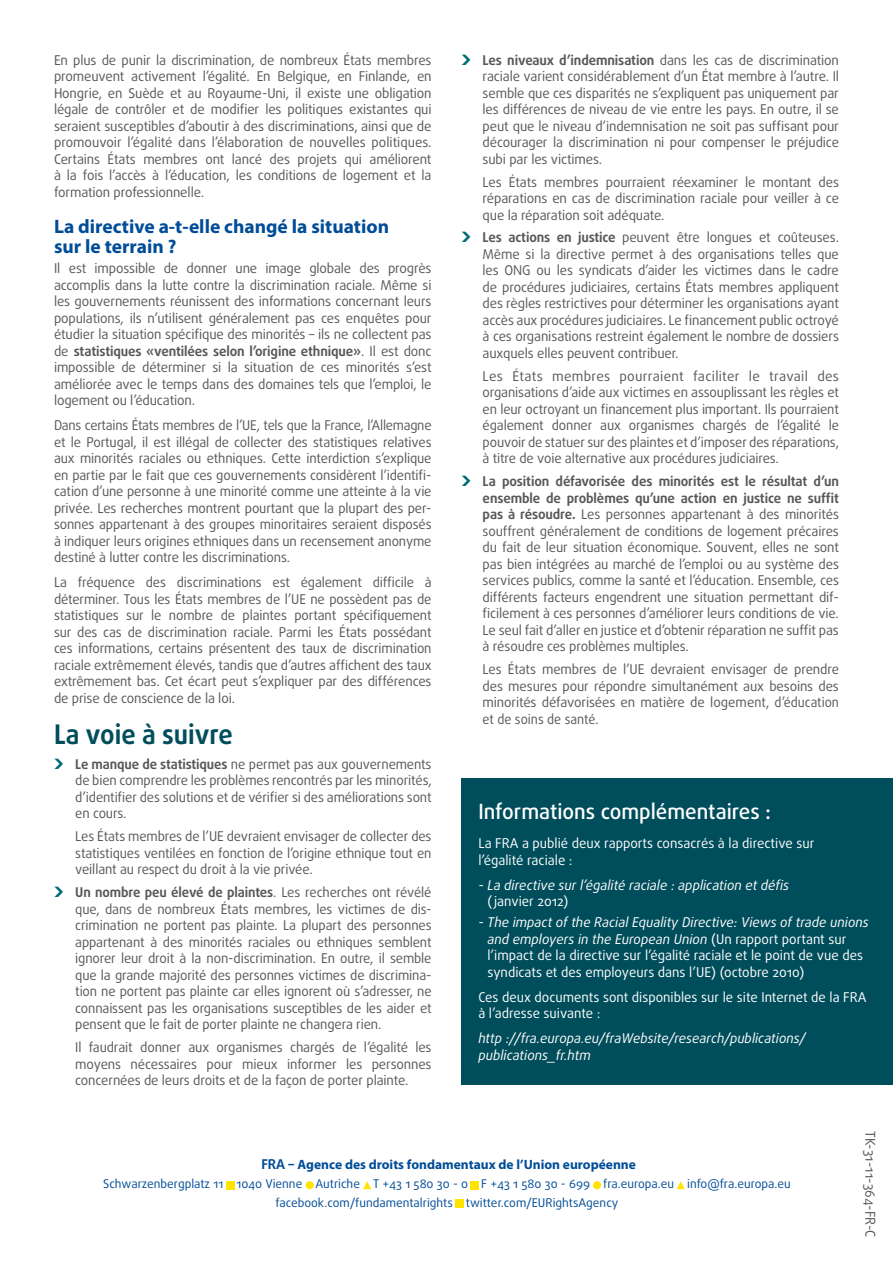
<style>
.page{position:relative;width:893px;height:1263px;background:#fff}
.page>*{position:absolute;margin:0;border:0;box-sizing:border-box;transform-origin:0 0}
.titre{font:700 27px "Daxline Pro";color:#004d5b;scale:.94 1}
.titre_further_info{font:500 21px "Daxline Pro";color:#fff}
.sous-titre{font:700 19.5px/19.5px "Myriad Pro";color:#004c98}
.texte_flèche{font:13.5px/16.5px "Daxline Pro";letter-spacing:-.01em;color:#58585a;text-align:justify}
.body{font:13.5px/16.5px "Daxline Pro";letter-spacing:-.01em;color:#58585a;text-align:justify}
.body_retrait{font:13.5px/16.5px "Daxline Pro";letter-spacing:-.01em;color:#58585a;text-align:justify}
.body-2{font:13.5px/16.5px "Daxline Pro";letter-spacing:-.01em;color:#58585a;text-align:justify;scale:.96 1}
.further_info{font:13.5px/16.5px "Daxline Pro";color:#fff}
.further_info-2{font:italic 13.5px/16.5px "Daxline Pro";color:#fff}
.t1{font:700 13.5px "Myriad Pro";color:#004c98}
.further_info-3{font:13.5px "Daxline Pro";color:#58585a}
.t2{font:12px "Daxline Pro";color:#004c98}
.s1{font-weight:700}
.s2{font-style:normal}
.s3{font-style:italic}
.s4{font-family:"Daxline Pro"}
</style>
<div class="page">
<div style="left:461px;top:778px;width:432px;height:306px;background:#004d5b"></div>
<div style="left:306px;top:1181px;width:8px;height:8px;background:#ffe400;border-radius:50%"></div>
<div style="left:593px;top:1181px;width:8px;height:8px;background:#ffe400;border-radius:50%"></div>
<div style="left:226px;top:1181px;width:8px;height:8px;background:#ffe400"></div>
<div style="left:455px;top:1199px;width:8px;height:9px;background:#ffe400"></div>
<div style="left:470px;top:1181px;width:8px;height:8px;background:#ffe400"></div>
<svg style="left:363px;top:1181px;width:8px;height:8px"></svg>
<svg style="left:677px;top:1181px;width:8px;height:8px"></svg>
<p class="body" style="left:54px;top:52px;width:379px">En plus de punir la discrimination, de nombreux États membres promeuvent activement l’égalité. En Belgique, en Finlande, en Hongrie, en Suède et au Royaume-Uni, il existe une obligation légale de contrôler et de modifier les politiques existantes qui seraient susceptibles d’aboutir à des discriminations, ainsi que de promouvoir l’égalité dans l’élaboration de nouvelles politiques.<br>Certains États membres ont lancé des projets qui améliorent à la fois l’accès à l’éducation, les conditions de logement et la formation professionnelle.</p>
<p class="sous-titre" style="left:54px;top:217px;width:337px">La directive a-t-elle changé la situation sur le terrain ?</p>
<p class="body" style="left:54px;top:260px;width:379px">Il est impossible de donner une image globale des progrès accomplis dans la lutte contre la discrimination raciale. Même si les gouvernements réunissent des informations concernant leurs populations, ils n’utilisent généralement pas ces enquêtes pour étudier la situation spécifique des minorités – ils ne collectent pas de <span class="s1">statistiques «ventilées selon l’origine ethnique»</span>. Il est donc impossible de déterminer si la situation de ces minorités s’est améliorée avec le temps dans des domaines tels que l’emploi, le logement ou l’éducation.</p>
<p class="body-2" style="left:54px;top:417px;width:395px">Dans certains États membres de l’UE, tels que la France, l’Allemagne et le Portugal, il est illégal de collecter des statistiques relatives aux minorités raciales ou ethniques. Cette interdiction s’explique en partie par le fait que ces gouvernements considèrent l’identifi&shy;cation d’une personne à une minorité comme une atteinte à la vie privée. Les recherches montrent pourtant que la plupart des per&shy;sonnes appartenant à des groupes minoritaires seraient disposés à indiquer leurs origines ethniques dans un recensement anonyme destiné à lutter contre les discriminations.</p>
<p class="body" style="left:54px;top:574px;width:379px">La fréquence des discriminations est également difficile à déterminer. Tous les États membres de l’UE ne possèdent pas de statistiques sur le nombre de plaintes portant spécifiquement sur des cas de discrimination raciale. Parmi les États possédant ces informations, certains présentent des taux de discrimination raciale extrêmement élevés, tandis que d’autres affichent des taux extrêmement bas. Cet écart peut s’expliquer par des différences de prise de conscience de la loi.</p>
<p class="titre" style="left:54px;top:716px;width:192px">La voie à suivre</p>
<p class="texte_flèche" style="left:75px;top:756px;width:358px"><span class="s1">Le manque de statistiques</span> ne permet pas aux gouvernements de bien comprendre les problèmes rencontrés par les minorités, d’identifier des solutions et de vérifier si des améliorations sont en cours.</p>
<p class="body_retrait" style="left:75px;top:828px;width:358px">Les États membres de l’UE devraient envisager de collecter des statistiques ventilées en fonction de l’origine ethnique tout en veillant au respect du droit à la vie privée.</p>
<p class="texte_flèche" style="left:75px;top:884px;width:358px"><span class="s1">Un nombre peu élevé de plaintes</span>. Les recherches ont révélé que, dans de nombreux États membres, les victimes de dis&shy;crimination ne portent pas plainte. La plupart des personnes appartenant à des minorités raciales ou ethniques semblent ignorer leur droit à la non-discrimination. En outre, il semble que la grande majorité des personnes victimes de discrimina&shy;tion ne portent pas plainte car elles ignorent où s’adresser, ne connaissent pas les organisations susceptibles de les aider et pensent que le fait de porter plainte ne changera rien.</p>
<p class="body_retrait" style="left:75px;top:1039px;width:358px">Il faudrait donner aux organismes chargés de l’égalité les moyens nécessaires pour mieux informer les personnes concernées de leurs droits et de la façon de porter plainte.</p>
<p class="texte_flèche" style="left:483px;top:52px;width:358px"><span class="s1">Les niveaux d’indemnisation</span> dans les cas de discrimination raciale varient considérablement d’un État membre à l’autre. Il semble que ces disparités ne s’expliquent pas uniquement par les différences de niveau de vie entre les pays. En outre, il se peut que le niveau d’indemnisation ne soit pas suffisant pour décourager la discrimination ni pour compenser le préjudice subi par les victimes.</p>
<p class="body_retrait" style="left:483px;top:173px;width:358px">Les États membres pourraient réexaminer le montant des réparations en cas de discrimination raciale pour veiller à ce que la réparation soit adéquate.</p>
<p class="texte_flèche" style="left:483px;top:229px;width:358px"><span class="s1">Les actions en justice</span> peuvent être longues et coûteuses.<br>Même si la directive permet à des organisations telles que les ONG ou les syndicats d’aider les victimes dans le cadre de procédures judiciaires, certains États membres appliquent des règles restrictives pour déterminer les organisations ayant accès aux procédures judiciaires. Le financement public octroyé à ces organisations restreint également le nombre de dossiers auxquels elles peuvent contribuer.</p>
<p class="body_retrait" style="left:483px;top:368px;width:358px">Les États membres pourraient faciliter le travail des organisations d’aide aux victimes en assouplissant les règles et en leur octroyant un financement plus important. Ils pourraient également donner aux organismes chargés de l’égalité le pouvoir de statuer sur des plaintes et d’imposer des réparations, à titre de voie alternative aux procédures judiciaires.</p>
<p class="texte_flèche" style="left:483px;top:473px;width:358px"><span class="s1">La position défavorisée des minorités est le résultat d’un ensemble de problèmes qu’une action en justice ne suffit pas à résoudre.</span> Les personnes appartenant à des minorités souffrent généralement de conditions de logement précaires du fait de leur situation économique. Souvent, elles ne sont pas bien intégrées au marché de l’emploi ou au système des services publics, comme la santé et l’éducation. Ensemble, ces différents facteurs engendrent une situation permettant dif&shy;ficilement à ces personnes d’améliorer leurs conditions de vie.<br>Le seul fait d’aller en justice et d’obtenir réparation ne suffit pas à résoudre ces problèmes multiples.</p>
<p class="body_retrait" style="left:483px;top:661px;width:358px">Les États membres de l’UE devraient envisager de prendre des mesures pour répondre simultanément aux besoins des minorités défavorisées en matière de logement, d’éducation et de soins de santé.</p>
<p class="titre_further_info" style="left:478px;top:798px;width:294px">Informations complémentaires :</p>
<p class="further_info" style="left:478px;top:835px;width:337px">La FRA a publié deux rapports consacrés à la directive sur l’égalité raciale :</p>
<p class="further_info-2" style="left:487px;top:877px;width:303px;text-indent:-9px">- La directive sur l’égalité raciale : application et défis <span class="s2">(janvier 2012)</span></p>
<p class="further_info" style="left:487px;top:914px;width:383px;text-indent:-9px"><span class="s3">- The impact of the Racial Equality Directive: Views of trade unions and employers in the European Union</span> (Un rapport portant sur l’impact de la directive sur l’égalité raciale et le point de vue des syndicats et des employeurs dans l’UE) (octobre 2010)</p>
<p class="further_info" style="left:478px;top:988px;width:390px">Ces deux documents sont disponibles sur le site Internet de la FRA à l’adresse suivante :</p>
<p class="further_info-2" style="left:478px;top:1030px;width:329px">http ://fra.europa.eu/fraWebsite/research/publications/ publications_fr.htm</p>
<p class="t1" style="left:261px;top:1157px;width:376px"><span class="s4">FRA –</span> Agence des droits fondamentaux de l’Union européenne</p>
<p class="t2" style="left:103px;top:1176px;width:689px">Schwarzenbergplatz 11 1040 Vienne Autriche T +43 1 580 30 - 0 F +43 1 580 30 - 699 fra.europa.eu info@fra.europa.eu</p>
<p class="t2" style="left:275px;top:1194px;width:345px">facebook.com/fundamentalrights twitter.com/EURightsAgency</p>
<p class="further_info-3" style="left:879px;top:1131px;width:108px;rotate:90deg">TK-31-11-364-FR-C</p>
</div>
